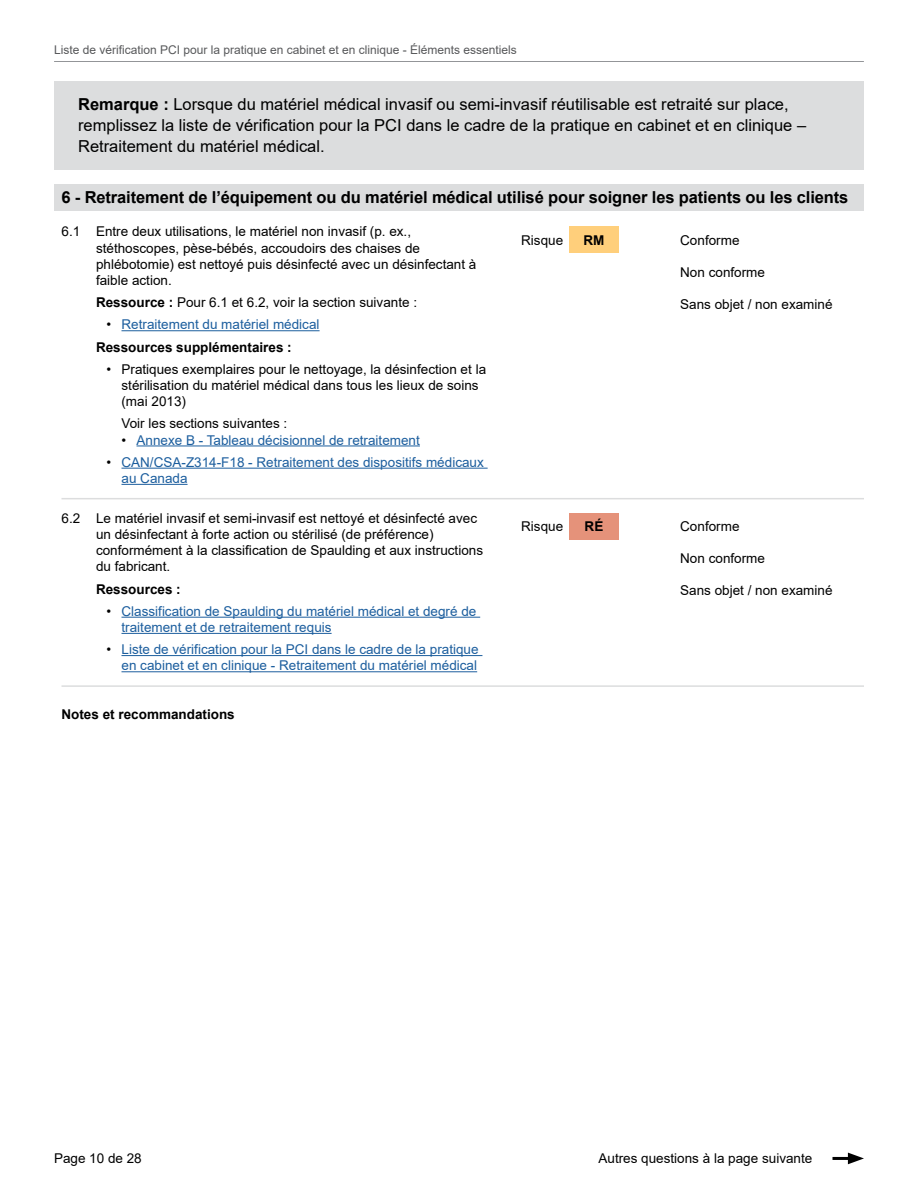
<style>
.page{position:relative;width:918px;height:1188px;background:#fff}
.page>*{position:absolute;margin:0;border:0;box-sizing:border-box;transform-origin:0 0}
.Body_Text{font:16.5px/21px "Jlygxt Arial";color:#000}
.Heading_2_-_Number_list{font:700 16.5px "Ynlpjh Arial";letter-spacing:-.01em;color:#000}
.Body_text_-_number_list_1_1{font:13.5px/16.2px "Jlygxt Arial";color:#000}
.Body_text_-_List_Bullet{font:13.5px/16.2px "Jlygxt Arial";color:#1c5e9e}
.Body_text_-_List_Bullet-2{font:13.5px/16.2px "Jlygxt Arial";color:#000}
.Body_Text-2{font:13.5px "Jlygxt Arial";color:#000}
.Body_text_-_List_indent{font:13.5px "Jlygxt Arial";color:#000}
.Body_text_-_List_Bullet_lvl2{font:13.5px "Jlygxt Arial";color:#1c5e9e}
.Body_text_-_List_indent-2{font:700 13.5px "Ynlpjh Arial";color:#000}
.t1{font:13.5px "Bhdgrw Arial";color:#000}
.Body_text_-_List_Bullet_Title_lvl2{font:13.5px "Jlygxt Arial";color:#000}
.Body_Text-3{font:700 13.5px "Ynlpjh Arial";color:#000}
.Risk_Level_Types{font:700 13.5px "Xkccbt Arial";color:#000}
.t2{font:12px "Pjfmdm Arial";color:#58595b}
.s1{font-family:"Ynlpjh Arial";font-weight:700}
.s2{font-family:"Gbxtbj Arial";color:#000}
.s3{font-family:"Gbxtbj Arial"}
</style>
<div class="page">
<hr style="left:832px;top:1157px;width:22px;height:3px;background:#000">
<svg style="left:848px;top:1153px;width:16px;height:11px"></svg>
<hr style="left:54px;top:61px;width:810px;height:1px;background:#939598">
<hr style="left:62px;top:685px;width:802px;height:2px;background:#dcddde">
<hr style="left:62px;top:498px;width:802px;height:1px;background:#dcddde">
<div style="left:54px;top:184px;width:810px;height:28px;background:#dcddde"></div>
<div style="left:569px;top:226px;width:50px;height:27px;background:#ffcf7b"></div>
<div style="left:569px;top:513px;width:50px;height:26px;background:#e5927a"></div>
<hr style="left:122px;top:330px;width:198px;height:1px;background:#1c5e9e">
<hr style="left:136px;top:445px;width:284px;height:1px;background:#1c5e9e">
<hr style="left:122px;top:468px;width:366px;height:1px;background:#1c5e9e">
<hr style="left:122px;top:484px;width:66px;height:1px;background:#1c5e9e">
<hr style="left:122px;top:617px;width:358px;height:1px;background:#1c5e9e">
<hr style="left:122px;top:633px;width:210px;height:1px;background:#1c5e9e">
<hr style="left:122px;top:655px;width:360px;height:1px;background:#1c5e9e">
<hr style="left:122px;top:671px;width:355px;height:1px;background:#1c5e9e">
<div style="left:54px;top:81px;width:810px;height:89px;background:#dcddde"></div>
<p class="t2" style="left:54px;top:42px;width:464px">Liste de vérification PCI pour la pratique en cabinet et en clinique - Éléments essentiels</p>
<p class="Body_Text" style="left:78px;top:94px;width:730px"><span class="s1">Remarque :</span> Lorsque du matériel médical invasif ou semi-invasif réutilisable est retraité sur place, remplissez la liste de vérification pour la PCI dans le cadre de la pratique en cabinet et en clinique –<br>Retraitement du matériel médical.</p>
<h2 class="Heading_2_-_Number_list" style="left:62px;top:186px;width:788px">6 - Retraitement de l’équipement ou du matériel médical utilisé pour soigner les patients ou les clients</h2>
<p class="Body_Text-2" style="left:680px;top:230px;width:61px">Conforme</p>
<p class="Body_text_-_number_list_1_1" style="left:96px;top:223px;width:382px;text-indent:-34px">6.1 Entre deux utilisations, le matériel non invasif (p. ex., stéthoscopes, pèse-bébés, accoudoirs des chaises de phlébotomie) est nettoyé puis désinfecté avec un désinfectant à faible action.</p>
<p class="Body_text_-_List_indent" style="left:96px;top:293px;width:323px"><span class="s1">Ressource :</span> Pour 6.1 et 6.2, voir la section suivante :</p>
<p class="Body_text_-_List_Bullet" style="left:106px;top:316px;width:215px"><span class="s2">•</span> Retraitement du matériel médical</p>
<p class="Body_text_-_List_indent-2" style="left:96px;top:337px;width:197px">Ressources supplémentaires :</p>
<p class="Body_text_-_List_Bullet-2" style="left:122px;top:361px;width:366px;text-indent:-15px"><span class="s3">•</span> Pratiques exemplaires pour le nettoyage, la désinfection et la stérilisation du matériel médical dans tous les lieux de soins (mai 2013)</p>
<p class="Body_text_-_List_Bullet_Title_lvl2" style="left:122px;top:414px;width:167px">Voir les sections suivantes :</p>
<p class="Body_text_-_List_Bullet_lvl2" style="left:122px;top:430px;width:300px"><span class="s2">•</span> Annexe B - Tableau décisionnel de retraitement</p>
<p class="Body_text_-_List_Bullet" style="left:122px;top:454px;width:364px;text-indent:-15px"><span class="s2">•</span> CAN/CSA-Z314-F18 - Retraitement des dispositifs médicaux au Canada</p>
<p class="Body_text_-_number_list_1_1" style="left:96px;top:510px;width:389px;text-indent:-34px">6.2 Le matériel invasif et semi-invasif est nettoyé et désinfecté avec un désinfectant à forte action ou stérilisé (de préférence) conformément à la classification de Spaulding et aux instructions du fabricant.</p>
<p class="Body_text_-_List_indent-2" style="left:96px;top:579px;width:86px">Ressources :</p>
<p class="Body_text_-_List_Bullet" style="left:122px;top:603px;width:356px;text-indent:-15px"><span class="s2">•</span> Classification de Spaulding du matériel médical et degré de traitement et de retraitement requis</p>
<p class="Body_text_-_List_Bullet" style="left:106px;top:641px;width:374px;text-align:right"><span class="s2">•</span> Liste de vérification pour la PCI dans le cadre de la pratique en cabinet et en clinique - Retraitement du matériel médical</p>
<p class="Body_Text-2" style="left:521px;top:230px;width:44px">Risque</p>
<p class="Risk_Level_Types" style="left:584px;top:230px;width:22px">RM</p>
<p class="Body_Text-2" style="left:680px;top:263px;width:86px">Non conforme</p>
<p class="Body_Text-2" style="left:680px;top:295px;width:154px">Sans objet / non examiné</p>
<p class="Risk_Level_Types" style="left:585px;top:517px;width:20px">RÉ</p>
<p class="Body_Text-2" style="left:680px;top:517px;width:61px">Conforme</p>
<p class="Body_Text-2" style="left:521px;top:517px;width:44px">Risque</p>
<p class="Body_Text-2" style="left:680px;top:549px;width:86px">Non conforme</p>
<p class="Body_Text-2" style="left:680px;top:581px;width:154px">Sans objet / non examiné</p>
<p class="Body_Text-3" style="left:62px;top:705px;width:175px">Notes et recommandations</p>
<p class="Body_text_-_number_list_1_1" style="left:54px;top:1150px;width:89px">Page 10 de 28</p>
<p class="t1" style="left:598px;top:1149px;width:215px">Autres questions à la page suivante</p>
</div>
